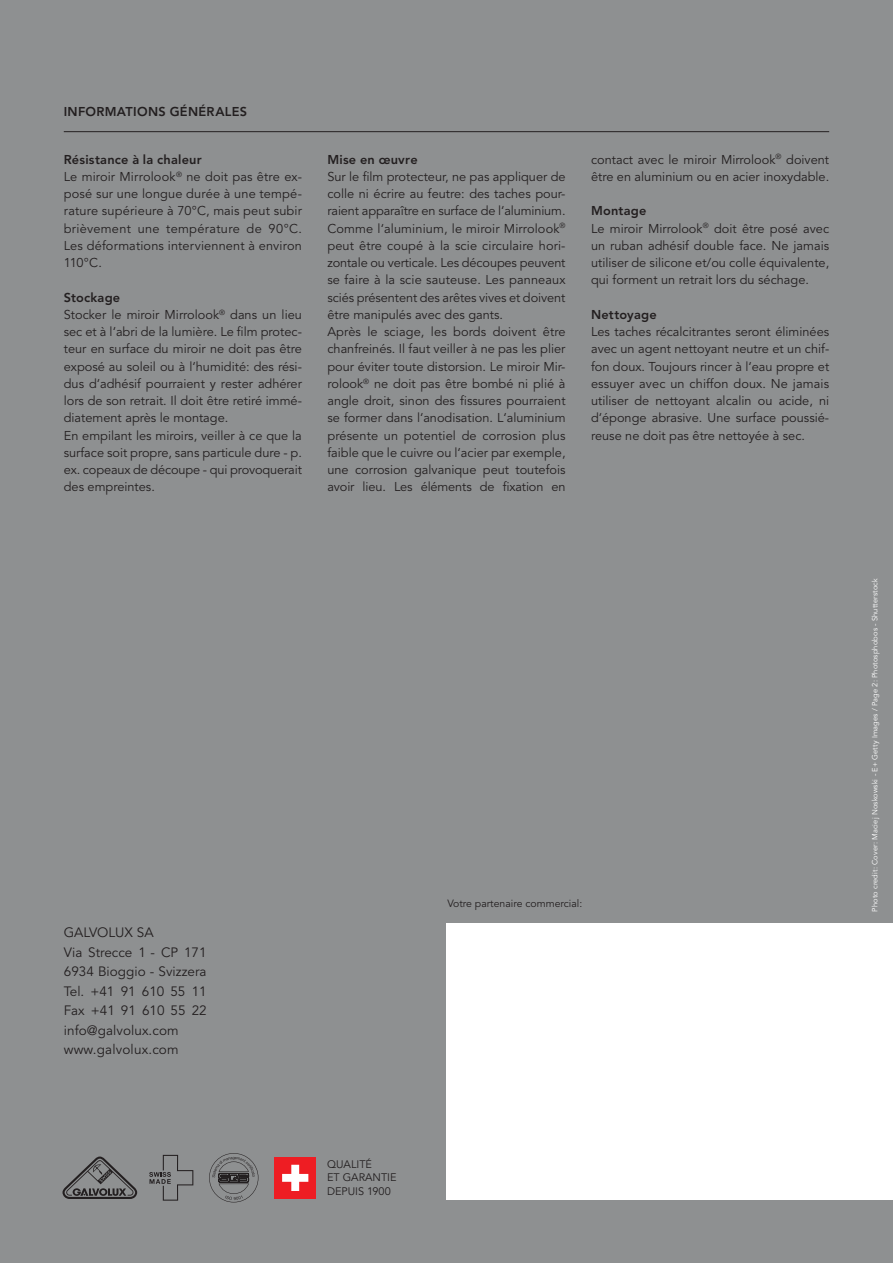
<style>
.page{position:relative;width:893px;height:1263px;background:#8e9091}
.page>*{position:absolute;margin:0;border:0;box-sizing:border-box;transform-origin:0 0}
.t1{font:13.5px/19.5px "Avenir LT Std";letter-spacing:.005em;color:#231f20}
.t2{font:12.75px/17.2px "Avenir LT Std";color:#231f20}
.t3{font:800 12.75px "Avenir LT Std";letter-spacing:.025em;color:#231f20}
.t4{font:10.8px/13.4px "Avenir LT Std";color:#231f20}
.t5{font:10.5px "Avenir LT Std";color:#231f20}
.t6{font:7.5px "Avenir LT Std";letter-spacing:.015em;color:#fff}
.s1{font-weight:800}
</style>
<div class="page">
<div style="left:446px;top:923px;width:447px;height:276px;background:#fff"></div>
<hr style="left:64px;top:131px;width:765px;height:1px;background:#231f20">
<svg style="left:63px;top:1156px;width:74px;height:43px"></svg>
<svg style="left:149px;top:1155px;width:44px;height:46px"></svg>
<svg style="left:209px;top:1153px;width:49px;height:49px"></svg>
<div style="left:274px;top:1157px;width:42px;height:42px;background:#ee1d23"></div>
<svg style="left:282px;top:1165px;width:26px;height:26px"></svg>
<p class="t3" style="left:64px;top:104px;width:185px">INFORMATIONS GÉNÉRALES</p>
<p class="t2" style="left:64px;top:151px;width:240px"><span class="s1">Résistance à la chaleur<br></span>Le miroir Mirrolook<sup>®</sup> ne doit pas être ex&shy;posé sur une longue durée à une tempé&shy;rature supérieure à 70°C, mais peut subir brièvement une température de 90°C.<br>Les déformations interviennent à environ<br>110°C.</p>
<p class="t2" style="left:64px;top:289px;width:240px"><span class="s1">Stockage<br></span>Stocker le miroir Mirrolook<sup>®</sup> dans un lieu sec et à l‘abri de la lumière. Le film protec&shy;teur en surface du miroir ne doit pas être exposé au soleil ou à l‘humidité: des rési&shy;dus d‘adhésif pourraient y rester adhérer lors de son retrait. Il doit être retiré immé&shy;diatement après le montage.<br>En empilant les miroirs, veiller à ce que la surface soit propre, sans particule dure - p. ex. copeaux de découpe - qui provoquerait des empreintes.</p>
<p class="t3" style="left:327px;top:152px;width:92px">Mise en œuvre</p>
<p class="t2" style="left:327px;top:168px;width:240px">Sur le film protecteur, ne pas appliquer de colle ni écrire au feutre: des taches pour&shy;raient apparaître en surface de l‘aluminium.<br>Comme l‘aluminium, le miroir Mirrolook<sup>® </sup>peut être coupé à la scie circulaire hori&shy;zontale ou verticale. Les découpes peuvent se faire à la scie sauteuse. Les panneaux sciés présentent des arêtes vives et doivent être manipulés avec des gants.<br>Après le sciage, les bords doivent être chanfreinés. Il faut veiller à ne pas les plier pour éviter toute distorsion. Le miroir Mir&shy;rolook<sup>®</sup> ne doit pas être bombé ni plié à angle droit, sinon des fissures pourraient se former dans l‘anodisation. L‘aluminium présente un potentiel de corrosion plus faible que le cuivre ou l‘acier par exemple, une corrosion galvanique peut toutefois avoir lieu. Les éléments de fixation en</p>
<p class="t2" style="left:591px;top:151px;width:240px">contact avec le miroir Mirrolook<sup>®</sup> doivent être en aluminium ou en acier inoxydable.</p>
<p class="t2" style="left:591px;top:203px;width:240px"><span class="s1">Montage<br></span>Le miroir Mirrolook<sup>®</sup> doit être posé avec un ruban adhésif double face. Ne jamais utiliser de silicone et/ou colle équivalente, qui forment un retrait lors du séchage.</p>
<p class="t3" style="left:591px;top:307px;width:67px">Nettoyage</p>
<p class="t2" style="left:591px;top:323px;width:240px;text-align:justify">Les taches récalcitrantes seront éliminées avec un agent nettoyant neutre et un chif&shy;fon doux. Toujours rincer à l‘eau propre et essuyer avec un chiffon doux. Ne jamais utiliser de nettoyant alcalin ou acide, ni d‘éponge abrasive. Une surface poussié&shy;reuse ne doit pas être nettoyée à sec.</p>
<p class="t1" style="left:64px;top:923px;width:144px">GALVOLUX SA<br>Via Strecce 1 - CP 171<br>6934 Bioggio - Svizzera<br>Tel. +41 91 610 55 11<br>Fax +41 91 610 55 22 info@galvolux.com www.galvolux.com</p>
<p class="t5" style="left:447px;top:897px;width:136px">Votre partenaire commercial:</p>
<p class="t4" style="left:327px;top:1158px;width:71px">QUALITÉ<br>ET GARANTIE<br>DEPUIS 1900</p>
<p class="t6" style="left:870px;top:912px;width:335px;rotate:-90deg">Photo credit: Cover: Maciej Noskowski - E+ Getty Images / Page 2: Photosphobos - Shutterstock</p>
</div>
